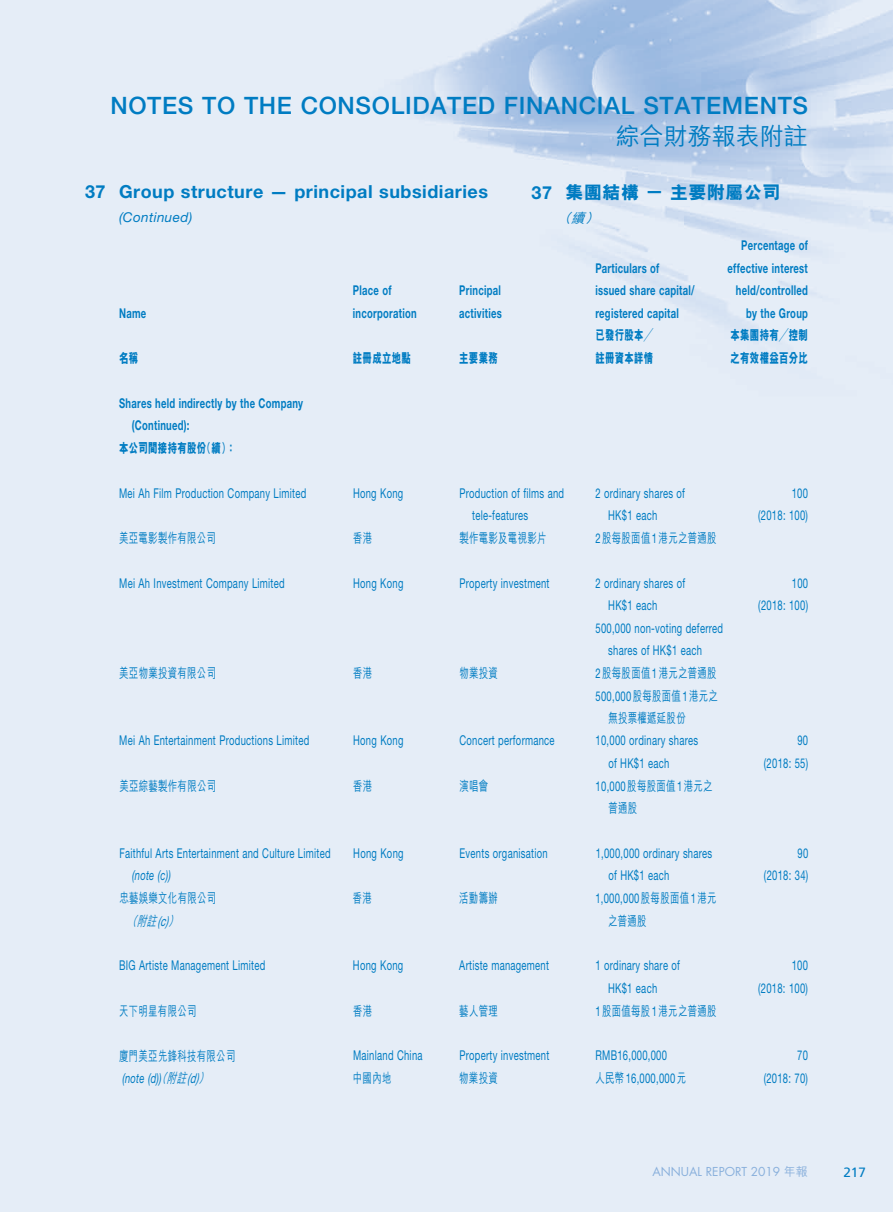
<style>
.page{position:relative;width:893px;height:1212px;background:#fff}
.page>*{position:absolute;margin:0;border:0;box-sizing:border-box;transform-origin:0 0}
.t1{font:500 24px "Helvetica Neue";letter-spacing:.03em;color:#007cc2}
.t2{font:500 24px "M Hei HK";color:#007cc2}
.t3{font:700 18px "Helvetica Neue";letter-spacing:.03em;color:#007cc2}
.t4{font:800 18px "M Hei HK";letter-spacing:.03em;color:#007cc2}
.t5{font:13.5px/22.5px "Helvetica Neue";letter-spacing:.03em;color:#007cc2;scale:.7 1}
.t6{font:700 13.5px/22.5px "Helvetica Neue";letter-spacing:.03em;color:#007cc2;scale:.7 1}
.t7{font:500 13.5px/22.5px "M Hei HK";letter-spacing:.03em;color:#007cc2;scale:.7 1}
.t8{font:800 13.5px/22.5px "M Hei HK";letter-spacing:.03em;color:#007cc2;scale:.7 1}
.t9{font:italic 13.5px "Helvetica Neue";letter-spacing:.03em;color:#007cc2;scale:.7 1}
.t10{font:italic 13.5px "Helvetica Neue";letter-spacing:.03em;color:#007cc2}
.t11{font:13.5px "Frutiger";color:#007cc2}
.t12{font:italic 500 13.5px "M Hei HK";color:#007cc2}
.t13{font:12px "Futura";color:#89b0dc}
.s1{font-family:"Helvetica Neue";font-weight:700}
.s2{font-family:"Helvetica Neue";font-weight:400}
.s3{font-family:"M Hei HK";font-weight:500}
.s4{font-style:italic}
.s5{font-family:"Helvetica Neue";font-weight:400;font-style:italic}
.s6{font-style:inherit}
</style>
<div class="page">
<h1 class="t1" style="left:110px;top:91px;width:18px">NOTES</h1>
<h1 class="t1" style="left:202px;top:91px;width:118px">TO THE CONSO</h1>
<h1 class="t1" style="left:391px;top:91px;width:370px">LIDATE D FINANC IAL STATEMENTS</h1>
<h1 class="t2" style="left:616px;top:119px;width:194px">綜合財務報表附註</h1>
<h2 class="t4" style="left:531px;top:180px;width:251px"><span class="s1">37</span> 集團結構 <span class="s1">—</span> 主要附屬公司</h2>
<p class="t12" style="left:557px;top:208px;width:47px">（續）</p>
<h2 class="t3" style="left:85px;top:181px;width:404px">37 Group structure — principal subsidiaries</h2>
<p class="t10" style="left:119px;top:209px;width:75px">(Continued)</p>
<p class="t6" style="left:119px;top:301px;width:40px">Name</p>
<p class="t6" style="left:353px;top:279px;width:93px">Place of incorporation</p>
<p class="t6" style="left:459px;top:279px;width:62px">Principal activities</p>
<p class="t8" style="left:119px;top:347px;width:29px">名稱</p>
<p class="t8" style="left:353px;top:347px;width:84px">註冊成立地點</p>
<p class="t8" style="left:459px;top:347px;width:57px">主要業務</p>
<p class="t6" style="left:595px;top:256px;width:144px">Particulars of<br>issued share capital/ registered capital</p>
<p class="t6" style="left:728px;top:234px;width:116px;text-align:right">Percentage of effective interest held/controlled by the Group</p>
<p class="t8" style="left:595px;top:324px;width:84px">已發行股本╱註冊資本詳情</p>
<p class="t8" style="left:730px;top:324px;width:112px">本集團持有╱控制之有效權益百分比</p>
<p class="t6" style="left:132px;top:391px;width:246px;text-indent:-13px">Shares held indirectly by the Company (Continued):</p>
<p class="t8" style="left:119px;top:437px;width:168px">本公司間接持有股份（續）：</p>
<p class="t5" style="left:119px;top:481px;width:269px">Mei Ah Film Production Company Limited</p>
<p class="t5" style="left:353px;top:481px;width:73px">Hong Kong</p>
<p class="t5" style="left:472px;top:481px;width:133px;text-indent:-13px">Production of films and tele-features</p>
<p class="t5" style="left:608px;top:481px;width:111px;text-indent:-13px">2 ordinary shares of<br>HK$1 each</p>
<p class="t5" style="left:758px;top:481px;width:73px;text-align:right">100<br>(2018: 100)</p>
<p class="t7" style="left:119px;top:526px;width:140px">美亞電影製作有限公司</p>
<p class="t7" style="left:353px;top:526px;width:29px">香港</p>
<p class="t7" style="left:459px;top:526px;width:126px">製作電影及電視影片</p>
<p class="t7" style="left:595px;top:526px;width:175px"><span class="s2">2</span>股每股面值<span class="s2">1</span>港元之普通股</p>
<p class="t5" style="left:119px;top:571px;width:238px">Mei Ah Investment Company Limited</p>
<p class="t5" style="left:353px;top:571px;width:73px">Hong Kong</p>
<p class="t5" style="left:459px;top:571px;width:130px">Property investment</p>
<p class="t5" style="left:595px;top:571px;width:130px">2 ordinary shares of</p>
<p class="t5" style="left:608px;top:594px;width:72px">HK$1 each</p>
<p class="t5" style="left:595px;top:616px;width:184px">500,000 non-voting deferred</p>
<p class="t5" style="left:608px;top:639px;width:135px">shares of HK$1 each</p>
<p class="t5" style="left:758px;top:571px;width:73px;text-align:right">100<br>(2018: 100)</p>
<p class="t7" style="left:119px;top:661px;width:140px">美亞物業投資有限公司</p>
<p class="t7" style="left:353px;top:661px;width:29px">香港</p>
<p class="t7" style="left:459px;top:661px;width:57px">物業投資</p>
<p class="t7" style="left:595px;top:661px;width:175px"><span class="s2">2</span>股每股面值<span class="s2">1</span>港元之普通股</p>
<p class="t5" style="left:595px;top:684px;width:177px">500,000<span class="s3">股每股面值</span>1<span class="s3">港元之</span></p>
<p class="t7" style="left:608px;top:706px;width:112px">無投票權遞延股份</p>
<p class="t5" style="left:119px;top:729px;width:273px">Mei Ah Entertainment Productions Limited</p>
<p class="t5" style="left:353px;top:729px;width:73px">Hong Kong</p>
<p class="t5" style="left:459px;top:729px;width:137px">Concert performance</p>
<p class="t5" style="left:608px;top:729px;width:130px;text-indent:-13px">10,000 ordinary shares of HK$1 each</p>
<p class="t5" style="left:764px;top:729px;width:65px;text-align:right">90<br>(2018: 55)</p>
<p class="t7" style="left:119px;top:773px;width:140px">美亞綜藝製作有限公司</p>
<p class="t7" style="left:353px;top:773px;width:29px">香港</p>
<p class="t7" style="left:460px;top:773px;width:43px">演唱會</p>
<p class="t7" style="left:608px;top:773px;width:150px;text-indent:-13px"><span class="s2">10,000</span>股每股面值<span class="s2">1</span>港元之普通股</p>
<p class="t5" style="left:119px;top:842px;width:303px">Faithful Arts Entertainment and Culture Limited</p>
<p class="t9" style="left:132px;top:867px;width:57px">(note (c))</p>
<p class="t5" style="left:353px;top:842px;width:73px">Hong Kong</p>
<p class="t5" style="left:460px;top:842px;width:127px">Events organisation</p>
<p class="t5" style="left:608px;top:842px;width:150px;text-indent:-13px">1,000,000 ordinary shares of HK$1 each</p>
<p class="t5" style="left:764px;top:842px;width:65px;text-align:right">90<br>(2018: 34)</p>
<p class="t7" style="left:127px;top:886px;width:129px;text-indent:-8px">忠藝娛樂文化有限公司<span class="s4">（附註</span><span class="s5">(c)</span> <span class="s4">）</span></p>
<p class="t7" style="left:353px;top:886px;width:29px">香港</p>
<p class="t7" style="left:459px;top:886px;width:57px">活動籌辦</p>
<p class="t5" style="left:595px;top:887px;width:175px">1,000,000<span class="s3">股每股面值</span>1<span class="s3">港元</span></p>
<p class="t7" style="left:608px;top:908px;width:57px">之普通股</p>
<p class="t5" style="left:119px;top:954px;width:210px">BIG Artiste Management Limited</p>
<p class="t5" style="left:353px;top:954px;width:73px">Hong Kong</p>
<p class="t5" style="left:459px;top:954px;width:130px">Artiste management</p>
<p class="t5" style="left:608px;top:954px;width:104px;text-indent:-13px">1 ordinary share of<br>HK$1 each</p>
<p class="t5" style="left:758px;top:954px;width:73px;text-align:right">100<br>(2018: 100)</p>
<p class="t7" style="left:119px;top:998px;width:112px">天下明星有限公司</p>
<p class="t7" style="left:353px;top:998px;width:29px">香港</p>
<p class="t7" style="left:459px;top:998px;width:57px">藝人管理</p>
<p class="t7" style="left:595px;top:998px;width:175px"><span class="s2">1</span>股面值每股<span class="s2">1</span>港元之普通股</p>
<p class="t7" style="left:119px;top:1043px;width:168px">廈門美亞先鋒科技有限公司</p>
<p class="t5" style="left:353px;top:1044px;width:101px">Mainland China</p>
<p class="t5" style="left:459px;top:1044px;width:130px">Property investment</p>
<p class="t5" style="left:595px;top:1044px;width:104px">RMB16,000,000</p>
<p class="t5" style="left:797px;top:1044px;width:17px">70</p>
<p class="t9" style="left:122px;top:1070px;width:131px">(note (d))<span class="s3">（附註</span><span class="s6">(d)</span><span class="s3">）</span></p>
<p class="t7" style="left:353px;top:1066px;width:57px">中國內地</p>
<p class="t7" style="left:459px;top:1066px;width:57px">物業投資</p>
<p class="t5" style="left:595px;top:1067px;width:131px"><span class="s3">人民幣</span>16,000,000<span class="s3">元</span></p>
<p class="t5" style="left:764px;top:1066px;width:65px">(2018: 70)</p>
<p class="t13" style="left:653px;top:1164px;width:157px">ANNUAL REPORT 2019 <span class="s3">年報</span></p>
<p class="t11" style="left:843px;top:1164px;width:24px">217</p>
</div>
